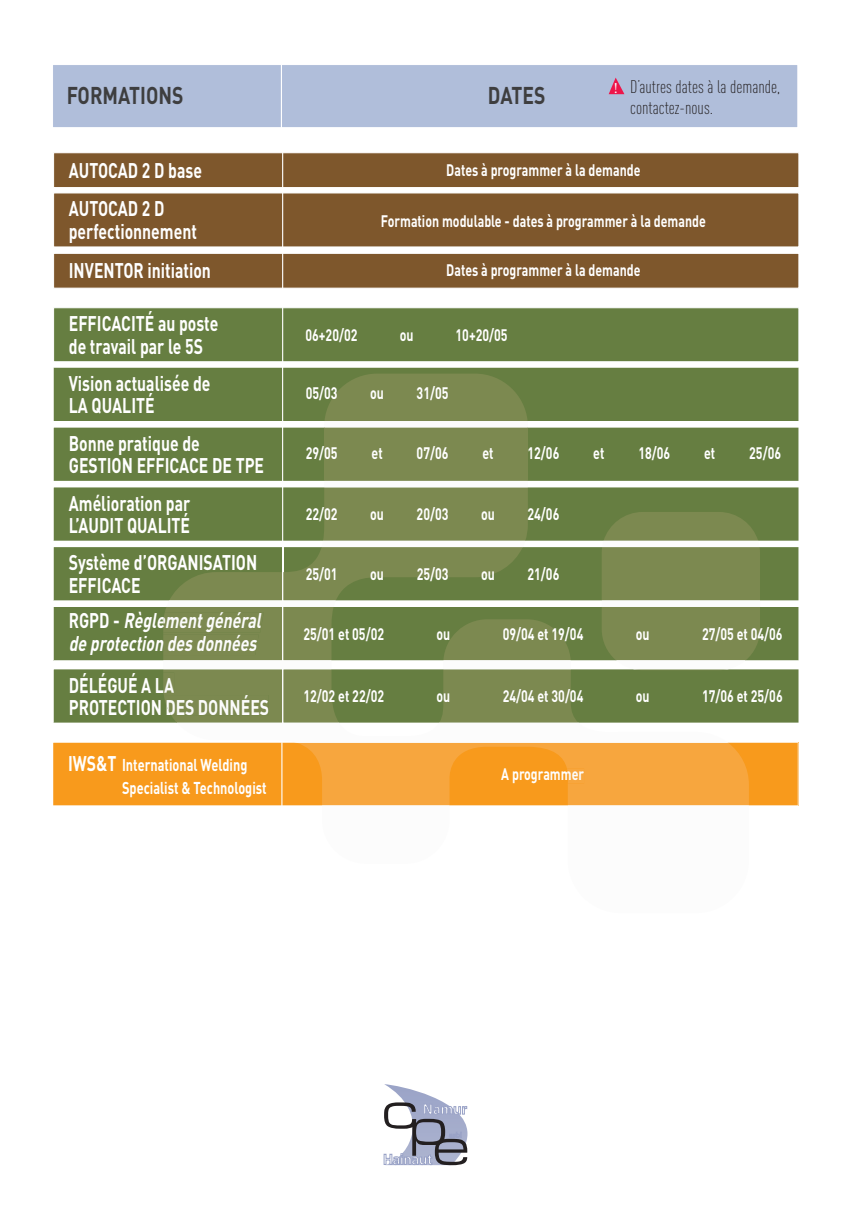
<style>
.page{position:relative;width:851px;height:1221px;background:#fff}
.page>*{position:absolute;margin:0;border:0;box-sizing:border-box;transform-origin:0 0}
.t1{font:700 24px "DIN";color:#3e3e3f;scale:.8 1}
.t2{font:700 21px/22.5px "DIN";color:#fff;scale:.75 1}
.t3{font:italic 700 21px/22.5px "DIN";color:#fff;scale:.75 1}
.t4{font:300 18px/21.6px "DIN Cond";color:#231f20}
.t5{font:700 16.95px/22.5px "DIN";color:#fff;scale:.75 1}
.t6{font:700 16.5px "DIN";color:#fff;scale:.75 1}
.t7{font:700 16.5px "DIN";color:#fcfcfc;scale:.75 1}
.t8{font:15px "Minion Pro";color:#fff}
.s1{font-style:normal}
.s2{font-size:21px}
</style>
<div class="page">
<div style="left:53px;top:742px;width:745px;height:64px;background:#f89a1c"></div>
<svg style="left:384px;top:1084px;width:83px;height:81px"></svg>
<div style="left:52px;top:64px;width:746px;height:64px;background:#b0beda;border:1px solid #fff"></div>
<svg style="left:608px;top:78px;width:16px;height:16px"></svg>
<hr style="left:281px;top:64px;width:1px;height:64px;background:#fff">
<div style="left:53px;top:152px;width:746px;height:36px;background:#7e572c;border:1px solid #fff"></div>
<hr style="left:282px;top:152px;width:1px;height:36px;background:#fff">
<div style="left:53px;top:253px;width:746px;height:35px;background:#7e572c;border:1px solid #fff"></div>
<hr style="left:282px;top:253px;width:1px;height:35px;background:#fff">
<div style="left:53px;top:192px;width:746px;height:55px;background:#7e572c;border:1px solid #fff"></div>
<hr style="left:282px;top:192px;width:1px;height:55px;background:#fff">
<div style="left:53px;top:307px;width:746px;height:55px;background:#667e41;border:1px solid #fff"></div>
<hr style="left:282px;top:307px;width:1px;height:55px;background:#fff">
<div style="left:177px;top:742px;width:117px;height:64px;background:#f89a1c"></div>
<svg style="left:294px;top:742px;width:454px;height:64px;background:#f7a439"></svg>
<svg style="left:53px;top:367px;width:746px;height:356px;background:#7d8f5a"></svg>
<h1 class="t1" style="left:67px;top:80px;width:147px">FORMATIONS</h1>
<h1 class="t1" style="left:488px;top:80px;width:73px">DATES</h1>
<p class="t4" style="left:630px;top:75px;width:151px">D’autres dates à la demande, contactez-nous.</p>
<p class="t8" style="left:613px;top:78px;width:6px">!</p>
<p class="t2" style="left:69px;top:158px;width:179px">AUTOCAD 2 D base</p>
<p class="t2" style="left:69px;top:197px;width:172px">AUTOCAD 2 D perfectionnement</p>
<p class="t2" style="left:69px;top:258px;width:191px">INVENTOR initiation</p>
<p class="t2" style="left:69px;top:311px;width:201px">EFFICACITÉ au poste de travail par le 5S</p>
<p class="t2" style="left:69px;top:371px;width:190px">Vision actualisée de<br>LA QUALITÉ</p>
<p class="t2" style="left:69px;top:431px;width:262px">Bonne pratique de<br>GESTION EFFICACE DE TPE</p>
<p class="t2" style="left:69px;top:491px;width:163px">Amélioration par<br>L’AUDIT QUALITÉ</p>
<p class="t2" style="left:69px;top:550px;width:253px">Système d’ORGANISATION<br>EFFICACE</p>
<p class="t3" style="left:69px;top:608px;width:264px"><span class="s1">R G P D -</span> Règlementgénéral de protection desdonnées</p>
<p class="t2" style="left:69px;top:672px;width:268px">DÉLÉGUÉ A LA<br>PROTECTION DES DONNÉES</p>
<p class="t5" style="left:122px;top:753px;width:194px;text-indent:-54px"><span class="s2">IWS&amp;T</span> International Welding<br>Specialist &amp; Technologist</p>
<p class="t6" style="left:446px;top:160px;width:260px">Dates à programmer à la demande</p>
<p class="t6" style="left:381px;top:210px;width:435px">Formation modulable - dates à programmer à la demande</p>
<p class="t6" style="left:446px;top:259px;width:260px">Dates à programmer à la demande</p>
<p class="t6" style="left:305px;top:324px;width:71px">06+20/02</p>
<p class="t6" style="left:399px;top:324px;width:20px">ou</p>
<p class="t6" style="left:455px;top:324px;width:71px">10+20/05</p>
<p class="t6" style="left:306px;top:382px;width:44px">05/03</p>
<p class="t6" style="left:370px;top:382px;width:20px">ou</p>
<p class="t6" style="left:416px;top:382px;width:44px">31/05</p>
<p class="t6" style="left:306px;top:442px;width:44px">29/05</p>
<p class="t6" style="left:371px;top:442px;width:16px">et</p>
<p class="t6" style="left:416px;top:442px;width:44px">07/06</p>
<p class="t6" style="left:482px;top:442px;width:16px">et</p>
<p class="t6" style="left:527px;top:442px;width:44px">12/06</p>
<p class="t6" style="left:593px;top:442px;width:16px">et</p>
<p class="t6" style="left:638px;top:442px;width:44px">18/06</p>
<p class="t6" style="left:704px;top:442px;width:16px">et</p>
<p class="t6" style="left:749px;top:442px;width:44px">25/06</p>
<p class="t6" style="left:306px;top:503px;width:44px">22/02</p>
<p class="t6" style="left:370px;top:503px;width:20px">ou</p>
<p class="t6" style="left:416px;top:503px;width:44px">20/03</p>
<p class="t6" style="left:481px;top:503px;width:20px">ou</p>
<p class="t6" style="left:527px;top:503px;width:44px">24/06</p>
<p class="t6" style="left:306px;top:563px;width:44px">25/01</p>
<p class="t6" style="left:370px;top:563px;width:20px">ou</p>
<p class="t6" style="left:416px;top:563px;width:44px">25/03</p>
<p class="t6" style="left:481px;top:563px;width:20px">ou</p>
<p class="t6" style="left:527px;top:563px;width:44px">21/06</p>
<p class="t6" style="left:303px;top:623px;width:109px">25/01 et 05/02</p>
<p class="t6" style="left:436px;top:623px;width:20px">ou</p>
<p class="t6" style="left:502px;top:623px;width:109px">09/04 et 19/04</p>
<p class="t6" style="left:635px;top:623px;width:20px">ou</p>
<p class="t6" style="left:702px;top:623px;width:109px">27/05 et 04/06</p>
<p class="t6" style="left:303px;top:685px;width:109px">12/02 et 22/02</p>
<p class="t6" style="left:436px;top:685px;width:20px">ou</p>
<p class="t6" style="left:502px;top:685px;width:109px">24/04 et 30/04</p>
<p class="t6" style="left:635px;top:685px;width:20px">ou</p>
<p class="t6" style="left:702px;top:685px;width:109px">17/06 et 25/06</p>
<p class="t7" style="left:501px;top:763px;width:112px">A programmer</p>
</div>
